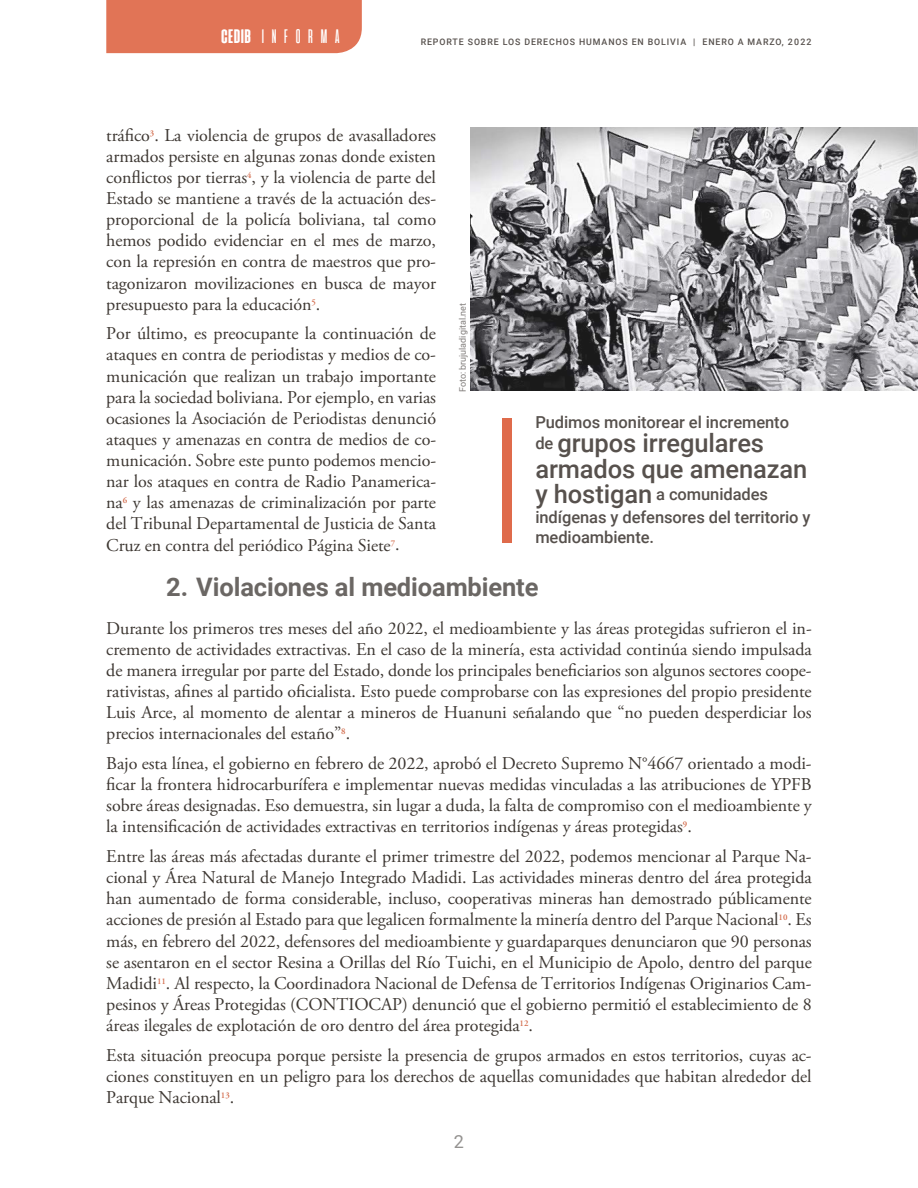
<style>
.page{position:relative;width:918px;height:1188px;background:#fff}
.page>*{position:absolute;margin:0;border:0;box-sizing:border-box;transform-origin:0 0}
.t1{font:500 25.5px/25.5px "Roboto";letter-spacing:-.005em;color:#57514d}
.t2{font:700 25.5px "Roboto";letter-spacing:-.005em;color:#6b6764}
.t3{font:19.5px "Cinematografica";letter-spacing:.4em;color:#fff}
.t4{font:18px/21.1px "Adobe Garamond Pro";letter-spacing:-.005em;color:#3d3732;text-align:justify}
.t5{font:18px "Roboto";color:#949290}
.t6{font:500 16.5px/22.5px "Roboto";letter-spacing:-.005em;color:#57514d}
.t7{font:500 9px "Roboto";letter-spacing:.1em;color:#57514d}
.t8{font:9px "Roboto";color:#807c7a}
.s1{font-weight:800}
.s2{font-size:16.5px}
.s3{font-size:25.5px}
</style>
<div class="page">
<div style="left:106px;top:0;width:256px;height:53px;background:#e17456"></div>
<img style="left:470px;top:128px;width:448px;height:263px">
<div style="left:503px;top:419px;width:9px;height:124px;background:#df6b4b"></div>
<p class="t3" style="left:221px;top:26px;width:120px"><span class="s1">CEDIB</span> INFORMA</p>
<p class="t7" style="left:421px;top:35px;width:392px">REPORTE SOBRE LOS DERECHOS HUMANOS EN BOLIVIA | ENERO A MARZO, 2022</p>
<p class="t4" style="left:106px;top:125px;width:331px">tráfico<sup>3</sup>. La violencia de grupos de avasalladores armados persiste en algunas zonas donde existen conflictos por tierras<sup>4</sup>, y la violencia de parte del Estado se mantiene a través de la actuación des&shy;proporcional de la policía boliviana, tal como hemos podido evidenciar en el mes de marzo, con la represión en contra de maestros que pro&shy;tagonizaron movilizaciones en busca de mayor presupuesto para la educación<sup>5</sup>.</p>
<p class="t4" style="left:106px;top:324px;width:331px">Por último, es preocupante la continuación de ataques en contra de periodistas y medios de co&shy;municación que realizan un trabajo importante para la sociedad boliviana. Por ejemplo, en varias ocasiones la Asociación de Periodistas denunció ataques y amenazas en contra de medios de co&shy;municación. Sobre este punto podemos mencio&shy;nar los ataques en contra de Radio Panamerica&shy;na<sup>6</sup> y las amenazas de criminalización por parte del Tribunal Departamental de Justicia de Santa Cruz en contra del periódico Página Siete<sup>7</sup>.</p>
<h1 class="t2" style="left:166px;top:569px;width:374px">2. Violaciones al medioambiente</h1>
<p class="t4" style="left:106px;top:618px;width:707px">Durante los primeros tres meses del año 2022, el medioambiente y las áreas protegidas sufrieron el in&shy;cremento de actividades extractivas. En el caso de la minería, esta actividad continúa siendo impulsada de manera irregular por parte del Estado, donde los principales beneficiarios son algunos sectores coope&shy;rativistas, afines al partido oficialista. Esto puede comprobarse con las expresiones del propio presidente Luis Arce, al momento de alentar a mineros de Huanuni señalando que “no pueden desperdiciar los precios internacionales del estaño”<sup>8</sup>.</p>
<p class="t4" style="left:106px;top:753px;width:707px">Bajo esta línea, el gobierno en febrero de 2022, aprobó el Decreto Supremo N°4667 orientado a modi&shy;ficar la frontera hidrocarburífera e implementar nuevas medidas vinculadas a las atribuciones de YPFB sobre áreas designadas. Eso demuestra, sin lugar a duda, la falta de compromiso con el medioambiente y la intensificación de actividades extractivas en territorios indígenas y áreas protegidas<sup>9</sup>.</p>
<p class="t4" style="left:106px;top:846px;width:707px">Entre las áreas más afectadas durante el primer trimestre del 2022, podemos mencionar al Parque Na&shy;cional y Área Natural de Manejo Integrado Madidi. Las actividades mineras dentro del área protegida han aumentado de forma considerable, incluso, cooperativas mineras han demostrado públicamente acciones de presión al Estado para que legalicen formalmente la minería dentro del Parque Nacional<sup>10</sup>. Es más, en febrero del 2022, defensores del medioambiente y guardaparques denunciaron que 90 personas se asentaron en el sector Resina a Orillas del Río Tuichi, en el Municipio de Apolo, dentro del parque Madidi<sup>11</sup>. Al respecto, la Coordinadora Nacional de Defensa de Territorios Indígenas Originarios Cam&shy;pesinos y Áreas Protegidas (CONTIOCAP) denunció que el gobierno permitió el establecimiento de 8 áreas ilegales de explotación de oro dentro del área protegida<sup>12</sup>.</p>
<p class="t4" style="left:106px;top:1045px;width:707px">Esta situación preocupa porque persiste la presencia de grupos armados en estos territorios, cuyas ac&shy;ciones constituyen en un peligro para los derechos de aquellas comunidades que habitan alrededor del Parque Nacional<sup>13</sup>.</p>
<p class="t8" style="left:456px;top:392px;width:91px;rotate:-90deg">Foto: brujuladigital.net</p>
<p class="t6" style="left:535px;top:410px;width:255px">Pudimos monitorear el incremento</p>
<h1 class="t1" style="left:535px;top:429px;width:273px"><span class="s2">de</span> grupos irregulares armados que amenazan</h1>
<p class="t6" style="left:535px;top:482px;width:277px"><span class="s3">y hostigan</span> a comunidades indígenas y defensores del territorio y</p>
<p class="t6" style="left:535px;top:525px;width:120px">medioambiente.</p>
<p class="t5" style="left:454px;top:1128px;width:12px">2</p>
</div>
